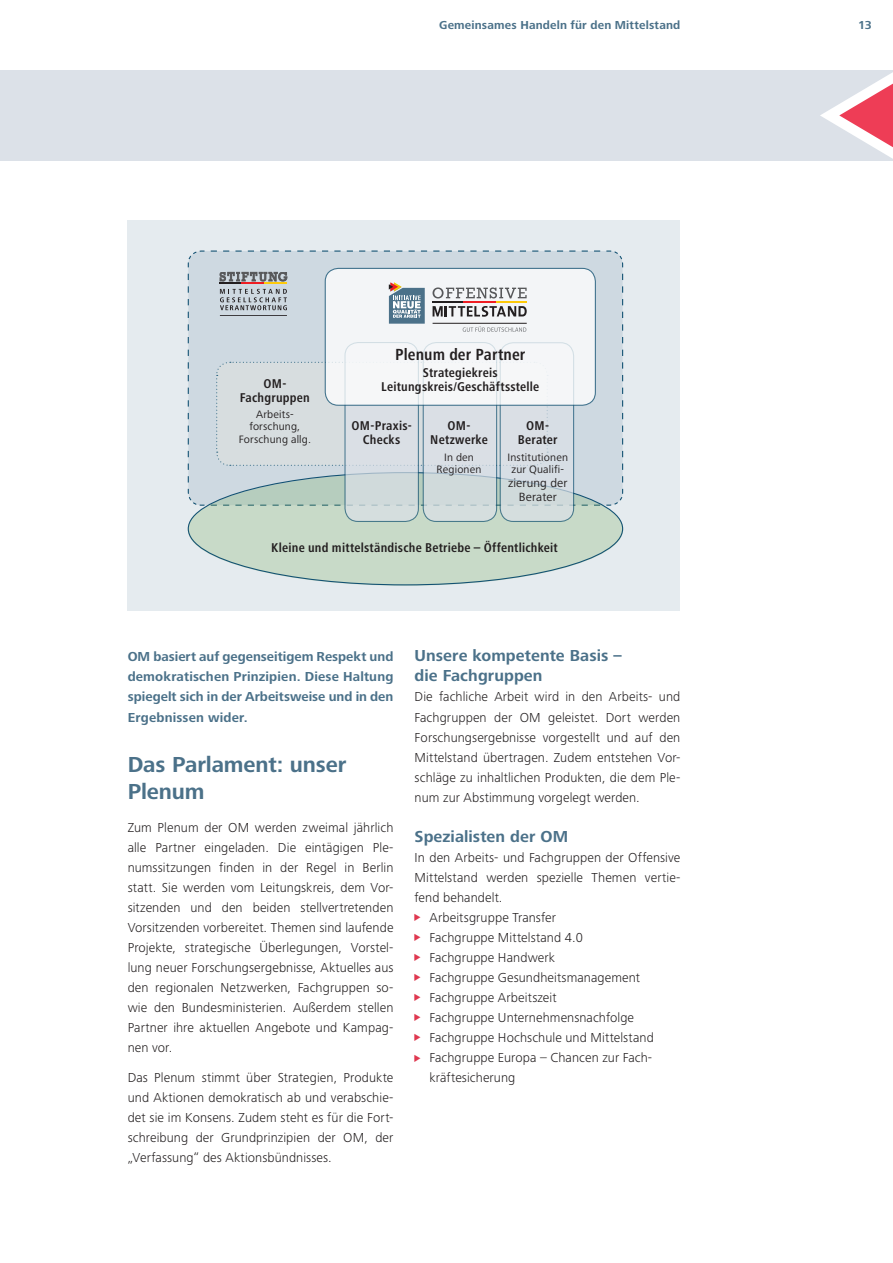
<style>
.page{position:relative;width:893px;height:1263px;background:#fff}
.page>*{position:absolute;margin:0;border:0;box-sizing:border-box;transform-origin:0 0}
.t1{font:700 22.5px/27px "Frutiger Next Pro";letter-spacing:-.005em;color:#4b7189}
.t2{font:700 condensed 16.65px "Frutiger Next Pro";letter-spacing:.005em;color:#231f20}
.t3{font:700 16.5px/20.1px "Frutiger Next Pro";letter-spacing:.005em;color:#4b7189}
.t4{font:300 13.5px/20.1px "Frutiger Next Pro";letter-spacing:.01em;color:#231f20;text-align:justify}
.t5{font:700 13.5px/20.1px "Frutiger Next Pro";letter-spacing:.005em;color:#4b7189;text-align:justify}
.t6{font:700 condensed 13.2px/14px "Frutiger Next Pro";letter-spacing:.015em;color:#231f20;text-align:center}
.t7{font:12.3px/14px "Frutiger Next Pro";letter-spacing:.015em;color:#231f20;text-align:center}
.t8{font:700 12px "Frutiger Next Pro";letter-spacing:.015em;color:#4b7189}
.t9{font:11.1px/12.5px "Frutiger Next Pro";letter-spacing:.015em;color:#231f20;text-align:center}
.s1{font-family:"INQA Triangel";font-weight:400;font-size:9px;color:#df3850}
</style>
<div class="page">
<div style="left:128px;top:220px;width:552px;height:391px;background:#e5ebef"></div>
<svg style="left:187px;top:250px;width:437px;height:256px;background:#cad6de"></svg>
<svg style="left:188px;top:473px;width:435px;height:113px;background:#c1d5c4"></svg>
<div style="left:216px;top:361px;width:284px;height:105px;background:#d7dddf"></div>
<div style="left:423px;top:343px;width:74px;height:178px;background:#dce1e8;border-radius:13px"></div>
<div style="left:423px;top:342px;width:74px;height:180px;border:1px solid #125172;border-radius:13px"></div>
<div style="left:345px;top:343px;width:73px;height:178px;background:#dce1e8;border-radius:13px"></div>
<div style="left:344px;top:342px;width:75px;height:180px;border:1px solid #125172;border-radius:13px"></div>
<div style="left:500px;top:343px;width:74px;height:178px;background:#dce1e8;border-radius:13px"></div>
<div style="left:500px;top:342px;width:74px;height:180px;border:1px solid #125172;border-radius:13px"></div>
<hr style="left:220px;top:315px;width:67px;height:1px;background:#231f20">
<svg style="left:220px;top:272px;width:67px;height:38px;background:#a5a7aa"></svg>
<div style="left:325px;top:268px;width:270px;height:137px;background:#f3f5f7;border-radius:13px"></div>
<div style="left:325px;top:268px;width:271px;height:138px;border:1px solid #125172;border-radius:13px"></div>
<hr style="left:433px;top:302px;width:31px;height:1px;background:#231f20">
<hr style="left:463px;top:302px;width:33px;height:1px;background:#ee1d23">
<hr style="left:496px;top:302px;width:31px;height:1px;background:#feca0a">
<svg style="left:389px;top:282px;width:36px;height:42px"></svg>
<hr style="left:433px;top:323px;width:94px;height:1px;background:#231f20">
<svg style="left:433px;top:287px;width:94px;height:11px"></svg>
<svg style="left:463px;top:326px;width:63px;height:6px"></svg>
<svg style="left:433px;top:306px;width:94px;height:11px"></svg>
<div style="left:0;top:70px;width:893px;height:90px;background:#dce1e8"></div>
<svg style="left:820px;top:72px;width:73px;height:87px"></svg>
<p class="t8" style="left:439px;top:18px;width:243px">Gemeinsames Handeln für den Mittelstand</p>
<p class="t8" style="left:858px;top:18px;width:15px">13</p>
<p class="t2" style="left:395px;top:345px;width:132px">Plenum der Partner</p>
<p class="t6" style="left:381px;top:366px;width:160px">Strategiekreis<br>Leitungskreis/Geschäftsstelle</p>
<p class="t6" style="left:240px;top:376px;width:72px">OM-<br>Fachgruppen</p>
<p class="t9" style="left:239px;top:408px;width:74px">Arbeits&shy;forschung,<br>Forschung allg.</p>
<p class="t6" style="left:518px;top:419px;width:41px">OM-<br>Berater</p>
<p class="t9" style="left:508px;top:451px;width:62px">Institutionen zur Qualifi-</p>
<p class="t7" style="left:508px;top:476px;width:61px">zierung der<br>Berater</p>
<p class="t6" style="left:351px;top:419px;width:62px">OM-Praxis-<br>Checks</p>
<p class="t6" style="left:430px;top:419px;width:59px">OM-<br>Netzwerke</p>
<p class="t9" style="left:437px;top:451px;width:46px">In den<br>Regionen</p>
<p class="t6" style="left:271px;top:541px;width:288px">Kleine und mittelständische Betriebe – Öffentlichkeit</p>
<p class="t5" style="left:128px;top:647px;width:267px">OM basiert auf gegenseitigem Respekt und demokratischen Prinzipien. Diese Haltung spiegelt sich in der Arbeitsweise und in den Ergebnissen wider.</p>
<h1 class="t1" style="left:128px;top:751px;width:220px">Das Parlament: unser<br>Plenum</h1>
<p class="t4" style="left:128px;top:817px;width:267px">Zum Plenum der OM werden zweimal jährlich alle Partner eingeladen. Die eintägigen Ple&shy;numssitzungen finden in der Regel in Berlin statt. Sie werden vom Leitungskreis, dem Vor&shy;sitzenden und den beiden stellvertretenden Vorsitzenden vorbereitet. Themen sind laufende Projekte, strategische Überlegungen, Vorstel&shy;lung neuer Forschungsergebnisse, Aktuelles aus den regionalen Netzwerken, Fachgruppen so&shy;wie den Bundesministerien. Außerdem stellen Partner ihre aktuellen Angebote und Kampag&shy;nen vor.</p>
<p class="t4" style="left:128px;top:1068px;width:267px">Das Plenum stimmt über Strategien, Produkte und Aktionen demokratisch ab und verabschie&shy;det sie im Konsens. Zudem steht es für die Fort&shy;schreibung der Grundprinzipien der OM, der „Verfassung“ des Aktionsbündnisses.</p>
<p class="t3" style="left:415px;top:646px;width:209px">Unsere kompetente Basis – die Fachgruppen</p>
<p class="t4" style="left:415px;top:687px;width:267px">Die fachliche Arbeit wird in den Arbeits- und Fachgruppen der OM geleistet. Dort werden Forschungsergebnisse vorgestellt und auf den Mittelstand übertragen. Zudem entstehen Vor&shy;schläge zu inhaltlichen Produkten, die dem Ple&shy;num zur Abstimmung vorgelegt werden.</p>
<p class="t3" style="left:415px;top:826px;width:155px">Spezialisten der OM</p>
<p class="t4" style="left:415px;top:847px;width:267px">In den Arbeits- und Fachgruppen der Offensive</p>
<p class="t4" style="left:415px;top:867px;width:267px">Mittelstand werden spezielle Themen vertie-</p>
<p class="t4" style="left:415px;top:887px;width:89px">fend behandelt.</p>
<p class="t4" style="left:415px;top:907px;width:143px"><span class="s1">&gt;</span> Arbeitsgruppe Transfer</p>
<p class="t4" style="left:415px;top:927px;width:170px"><span class="s1">&gt;</span> Fachgruppe Mittelstand 4.0</p>
<p class="t4" style="left:415px;top:947px;width:142px"><span class="s1">&gt;</span> Fachgruppe Handwerk</p>
<p class="t4" style="left:415px;top:967px;width:227px"><span class="s1">&gt;</span> Fachgruppe Gesundheitsmanagement</p>
<p class="t4" style="left:415px;top:987px;width:144px"><span class="s1">&gt;</span> Fachgruppe Arbeitszeit</p>
<p class="t4" style="left:415px;top:1007px;width:221px"><span class="s1">&gt;</span> Fachgruppe Unternehmensnachfolge</p>
<p class="t4" style="left:415px;top:1028px;width:241px"><span class="s1">&gt;</span> Fachgruppe Hochschule und Mittelstand</p>
<p class="t4" style="left:415px;top:1048px;width:239px"><span class="s1">&gt;</span> Fachgruppe Europa – Chancen zur Fach-</p>
<p class="t4" style="left:429px;top:1068px;width:87px">kräftesicherung</p>
</div>
